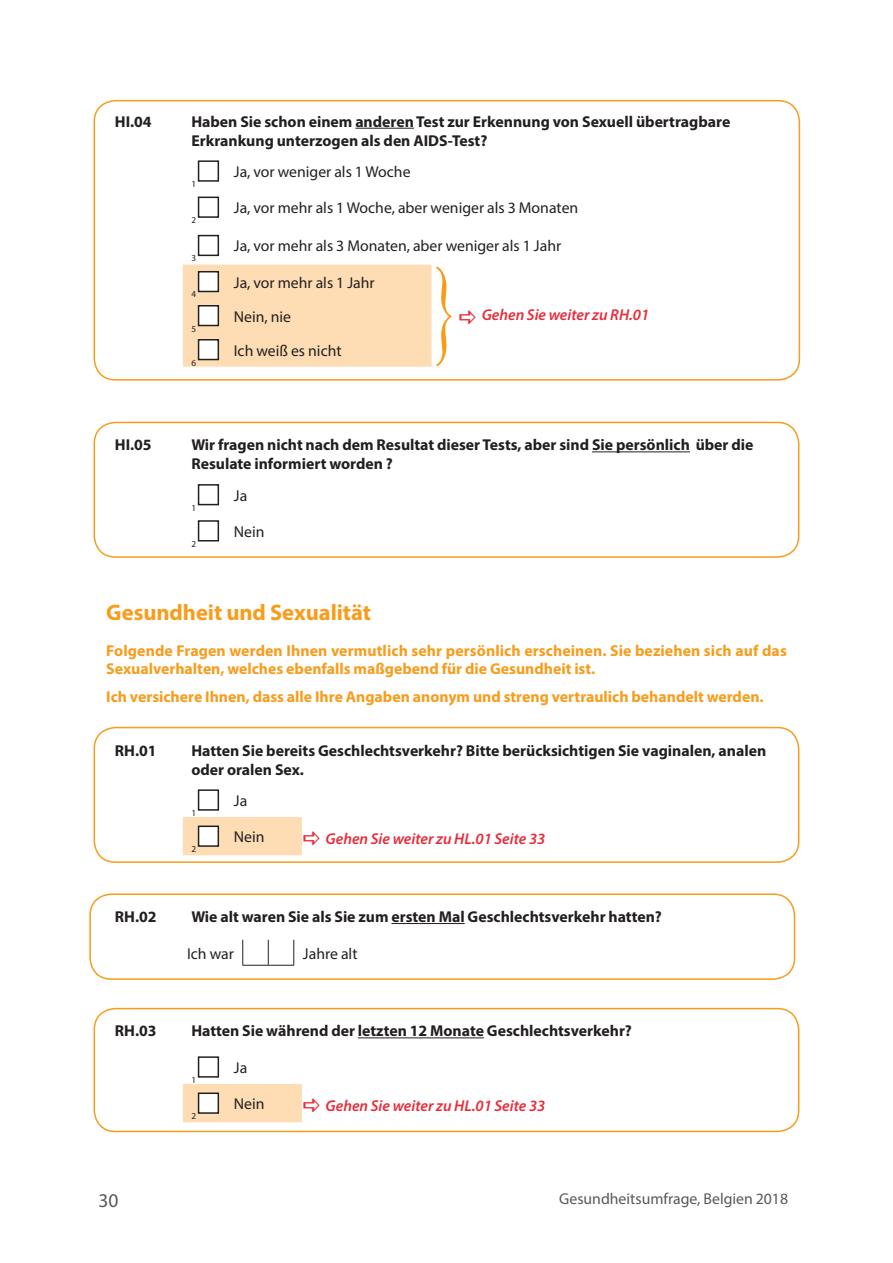
<style>
.page{position:relative;width:893px;height:1263px;background:#fff}
.page>*{position:absolute;margin:0;border:0;box-sizing:border-box;transform-origin:0 0}
.body_nl{font:163.8px "Microsoft Himalaya";color:#f89c1c;scale:.5 1}
.T_1_nl_Ocre{font:700 22.5px "Myriad Pro";color:#f89c1c}
.t1{font:19.5px "Myriad Pro";color:#57585a}
.body_nl_gras{font:700 15.75px/18.9px "Myriad Pro";color:#231f20}
.body_nl-2{font:700 15.75px/18.9px "Myriad Pro";color:#f89c1c}
.body_nl-3{font:15.75px "Myriad Pro";color:#231f20}
.body_nl-4{font:italic 600 15.75px "Myriad Pro";color:#e92b39}
.t2{font:15.75px "Myriad Pro";color:#57585a}
.body_nl-5{font:9.15px "Myriad Pro";color:#231f20}
</style>
<div class="page">
<div style="left:183px;top:265px;width:249px;height:102px;background:#feddb4"></div>
<hr style="left:355px;top:128px;width:59px;height:1px;background:#231f20">
<div style="left:198px;top:160px;width:21px;height:22px;border:2px solid #231f20"></div>
<div style="left:198px;top:197px;width:21px;height:21px;border:2px solid #231f20"></div>
<div style="left:198px;top:235px;width:21px;height:21px;border:2px solid #231f20"></div>
<div style="left:199px;top:272px;width:19px;height:19px;background:#fff"></div>
<div style="left:198px;top:271px;width:21px;height:21px;border:2px solid #231f20"></div>
<div style="left:199px;top:306px;width:19px;height:19px;background:#fff"></div>
<div style="left:198px;top:305px;width:21px;height:21px;border:2px solid #231f20"></div>
<div style="left:199px;top:340px;width:19px;height:19px;background:#fff"></div>
<div style="left:198px;top:339px;width:21px;height:21px;border:2px solid #231f20"></div>
<hr style="left:592px;top:451px;width:98px;height:1px;background:#231f20">
<div style="left:198px;top:484px;width:21px;height:21px;border:2px solid #231f20"></div>
<div style="left:198px;top:520px;width:21px;height:21px;border:2px solid #231f20"></div>
<div style="left:198px;top:789px;width:21px;height:22px;border:2px solid #231f20"></div>
<hr style="left:391px;top:923px;width:74px;height:1px;background:#231f20">
<svg style="left:242px;top:940px;width:52px;height:26px"></svg>
<hr style="left:358px;top:1037px;width:126px;height:1px;background:#231f20">
<div style="left:198px;top:1056px;width:21px;height:22px;border:2px solid #231f20"></div>
<div style="left:94px;top:100px;width:706px;height:281px;border:2px solid #f89c1c;border-radius:21px"></div>
<div style="left:94px;top:422px;width:705px;height:136px;border:2px solid #f89c1c;border-radius:21px"></div>
<div style="left:94px;top:727px;width:705px;height:136px;border:2px solid #f89c1c;border-radius:21px"></div>
<div style="left:94px;top:1008px;width:705px;height:124px;border:2px solid #f89c1c;border-radius:21px"></div>
<div style="left:89px;top:893px;width:706px;height:87px;border:2px solid #f89c1c;border-radius:21px"></div>
<svg style="left:183px;top:817px;width:119px;height:38px;background:#f8dab5"></svg>
<svg style="left:183px;top:1084px;width:119px;height:38px;background:#f8dab5"></svg>
<p class="body_nl_gras" style="left:115px;top:111px;width:38px">HI.04</p>
<p class="body_nl_gras" style="left:191px;top:111px;width:540px">Haben Sie schon einem anderen Test zur Erkennung von Sexuell übertragbare<br>Erkrankung unterzogen als den AIDS-Test?</p>
<p class="body_nl-5" style="left:191px;top:178px;width:6px">1</p>
<p class="body_nl-3" style="left:234px;top:162px;width:178px">Ja, vor weniger als 1 Woche</p>
<p class="body_nl-5" style="left:191px;top:214px;width:6px">2</p>
<p class="body_nl-5" style="left:191px;top:253px;width:6px">3</p>
<p class="body_nl-5" style="left:191px;top:289px;width:6px">4</p>
<p class="body_nl-5" style="left:191px;top:323px;width:6px">5</p>
<p class="body_nl-5" style="left:191px;top:357px;width:6px">6</p>
<p class="body_nl-3" style="left:234px;top:198px;width:346px">Ja, vor mehr als 1 Woche, aber weniger als 3 Monaten</p>
<p class="body_nl-3" style="left:234px;top:236px;width:329px">Ja, vor mehr als 3 Monaten, aber weniger als 1 Jahr</p>
<p class="body_nl-3" style="left:234px;top:272px;width:142px">Ja, vor mehr als 1 Jahr</p>
<p class="body_nl" style="left:432px;top:190px;width:54px">}</p>
<p class="body_nl-3" style="left:234px;top:307px;width:59px">Nein, nie</p>
<p class="body_nl-3" style="left:234px;top:341px;width:109px">Ich weiß es nicht</p>
<p class="body_nl-4" style="left:482px;top:305px;width:169px">Gehen Sie weiter zu RH.01</p>
<p class="body_nl_gras" style="left:115px;top:435px;width:38px">HI.05</p>
<p class="body_nl_gras" style="left:191px;top:435px;width:564px">Wir fragen nicht nach dem Resultat dieser Tests, aber sind Sie persönlich über die<br>Resulate informiert worden ?</p>
<p class="body_nl-5" style="left:191px;top:502px;width:6px">1</p>
<p class="body_nl-3" style="left:234px;top:486px;width:15px">Ja</p>
<p class="body_nl-5" style="left:191px;top:538px;width:6px">2</p>
<p class="body_nl-3" style="left:234px;top:522px;width:32px">Nein</p>
<p class="T_1_nl_Ocre" style="left:106px;top:597px;width:266px">Gesundheit und Sexualität</p>
<p class="body_nl-2" style="left:106px;top:640px;width:682px">Folgende Fragen werden Ihnen vermutlich sehr persönlich erscheinen. Sie beziehen sich auf das<br>Sexualverhalten, welches ebenfalls maßgebend für die Gesundheit ist.</p>
<p class="body_nl-2" style="left:106px;top:687px;width:659px">Ich versichere Ihnen, dass alle Ihre Angaben anonym und streng vertraulich behandelt werden.</p>
<p class="body_nl_gras" style="left:115px;top:740px;width:43px">RH.01</p>
<p class="body_nl_gras" style="left:191px;top:740px;width:576px">Hatten Sie bereits Geschlechtsverkehr? Bitte berücksichtigen Sie vaginalen, analen oder oralen Sex.</p>
<p class="body_nl-5" style="left:191px;top:807px;width:6px">1</p>
<p class="body_nl-3" style="left:234px;top:791px;width:15px">Ja</p>
<p class="body_nl-5" style="left:191px;top:843px;width:6px">2</p>
<p class="body_nl-3" style="left:234px;top:827px;width:32px">Nein</p>
<p class="body_nl-4" style="left:326px;top:829px;width:221px">Gehen Sie weiter zu HL.01 Seite 33</p>
<p class="body_nl_gras" style="left:115px;top:907px;width:43px">RH.02</p>
<p class="body_nl_gras" style="left:191px;top:907px;width:472px">Wie alt waren Sie als Sie zum ersten Mal Geschlechtsverkehr hatten?</p>
<p class="body_nl-3" style="left:187px;top:943px;width:48px">Ich war</p>
<p class="body_nl-3" style="left:303px;top:943px;width:56px">Jahre alt</p>
<p class="body_nl_gras" style="left:115px;top:1021px;width:43px">RH.03</p>
<p class="body_nl_gras" style="left:191px;top:1021px;width:442px">Hatten Sie während der letzten 12 Monate Geschlechtsverkehr?</p>
<p class="body_nl-5" style="left:191px;top:1074px;width:6px">1</p>
<p class="body_nl-5" style="left:191px;top:1110px;width:6px">2</p>
<p class="body_nl-3" style="left:234px;top:1058px;width:15px">Ja</p>
<p class="body_nl-3" style="left:234px;top:1094px;width:32px">Nein</p>
<p class="body_nl-4" style="left:326px;top:1096px;width:221px">Gehen Sie weiter zu HL.01 Seite 33</p>
<p class="t1" style="left:98px;top:1189px;width:22px">30</p>
<p class="t2" style="left:559px;top:1189px;width:230px">Gesundheitsumfrage, Belgien 2018</p>
</div>
